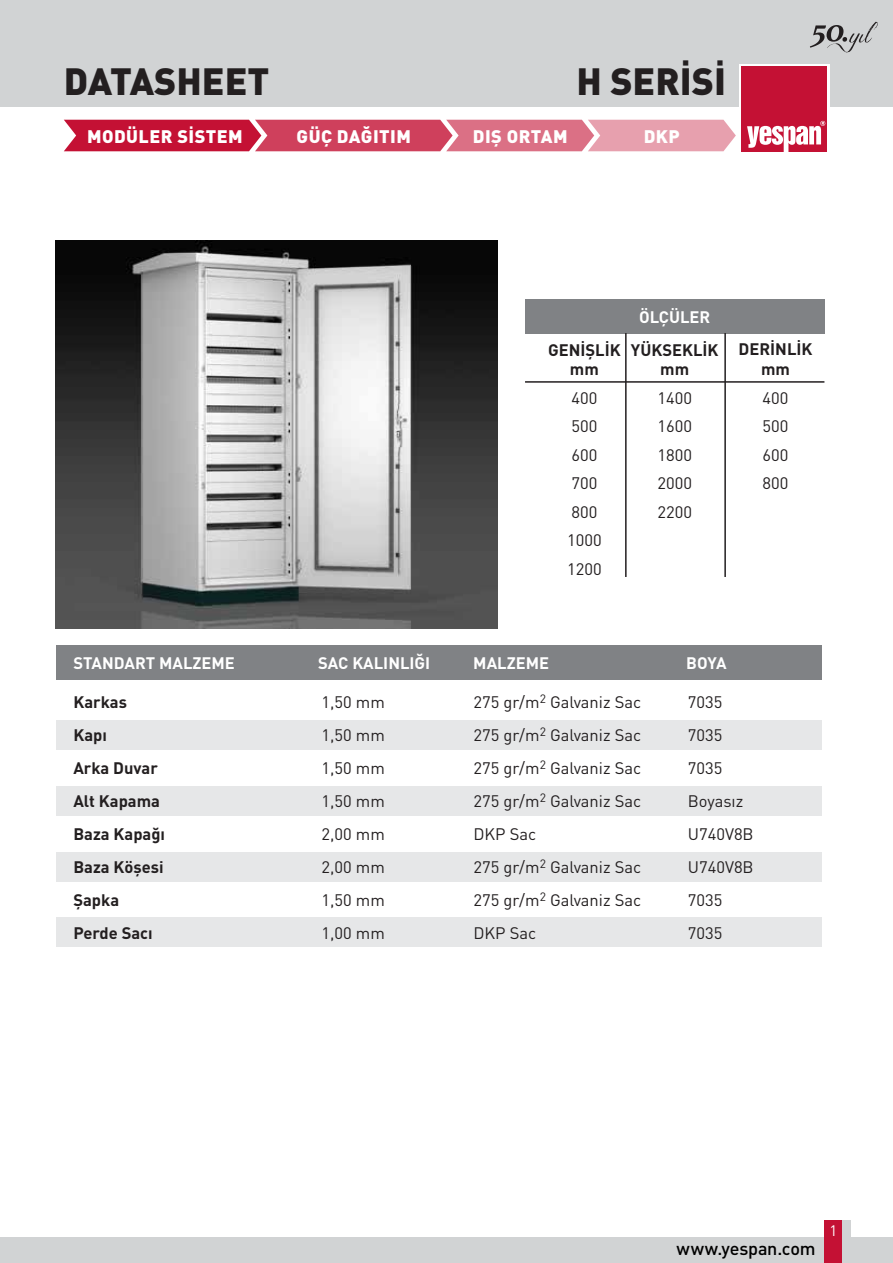
<style>
.page{position:relative;width:893px;height:1263px;background:#fff}
.page>*{position:absolute;margin:0;border:0;box-sizing:border-box;transform-origin:0 0}
.t1{font:900 37.5px "DIN Pro";color:#231f20}
.t2{font:900 18px "DIN Pro";letter-spacing:.025em;color:#fff}
.t3{font:500 18px "DIN Pro";letter-spacing:-.01em;color:#000}
.t4{font:16.5px/28.5px "DIN Pro";color:#231f20;text-align:justify}
.t5{font:700 16.5px/19.8px "DIN Pro";color:#231f20;text-align:center}
.t6{font:700 16.5px "DIN Pro";color:#fff}
.t7{font:15px "DIN Pro";color:#fff}
</style>
<div class="page">
<div style="left:0;top:1237px;width:893px;height:26px;background:#d1d3d4"></div>
<div style="left:825px;top:1220px;width:17px;height:43px;background:#c41134"></div>
<div style="left:842px;top:1220px;width:8px;height:43px;background:#d1d3d4"></div>
<div style="left:525px;top:299px;width:299px;height:35px;background:#808285"></div>
<svg style="left:64px;top:120px;width:672px;height:31px;background:#d55871"></svg>
<div style="left:0;top:0;width:893px;height:106px;background:#d1d3d4"></div>
<div style="left:739px;top:64px;width:90px;height:90px;background:#fff"></div>
<div style="left:741px;top:66px;width:86px;height:86px;background:#c41134"></div>
<svg style="left:747px;top:121px;width:78px;height:31px"></svg>
<svg style="left:810px;top:22px;width:68px;height:30px"></svg>
<hr style="left:625px;top:333px;width:2px;height:244px;background:#231f20">
<hr style="left:525px;top:381px;width:299px;height:2px;background:#231f20">
<hr style="left:724px;top:333px;width:2px;height:244px;background:#231f20">
<img style="left:56px;top:240px;width:442px;height:388px">
<div style="left:56px;top:720px;width:765px;height:29px;background:#e6e7e8"></div>
<div style="left:56px;top:786px;width:765px;height:30px;background:#e6e7e8"></div>
<div style="left:56px;top:852px;width:765px;height:30px;background:#e6e7e8"></div>
<div style="left:56px;top:917px;width:765px;height:30px;background:#e6e7e8"></div>
<div style="left:56px;top:645px;width:765px;height:34px;background:#808285"></div>
<h1 class="t1" style="left:64px;top:56px;width:207px">DATASHEET</h1>
<h1 class="t1" style="left:577px;top:56px;width:151px">H SERİSİ</h1>
<p class="t2" style="left:87px;top:124px;width:157px">MODÜLER SİSTEM</p>
<p class="t2" style="left:297px;top:124px;width:116px">GÜÇ DAĞITIM</p>
<p class="t2" style="left:473px;top:124px;width:96px">DIŞ ORTAM</p>
<p class="t2" style="left:644px;top:124px;width:38px">DKP</p>
<p class="t5" style="left:548px;top:339px;width:74px">GENİŞLİK mm</p>
<p class="t4" style="left:567px;top:383px;width:36px;text-align:left">400<br>500<br>600<br>700<br>800<br>1000<br>1200</p>
<p class="t6" style="left:639px;top:305px;width:73px">ÖLÇÜLER</p>
<p class="t5" style="left:631px;top:339px;width:89px">YÜKSEKLİK mm</p>
<p class="t4" style="left:657px;top:383px;width:36px">1400<br>1600<br>1800<br>2000<br>2200</p>
<p class="t5" style="left:739px;top:339px;width:75px">DERİNLİK mm</p>
<p class="t4" style="left:763px;top:383px;width:27px">400<br>500<br>600<br>800</p>
<p class="t6" style="left:73px;top:652px;width:163px">STANDART MALZEME</p>
<p class="t6" style="left:318px;top:652px;width:113px">SAC KALINLIĞI</p>
<p class="t6" style="left:473px;top:652px;width:77px">MALZEME</p>
<p class="t6" style="left:686px;top:652px;width:42px">BOYA</p>
<p class="t5" style="left:73px;top:691px;width:55px">Karkas</p>
<p class="t4" style="left:322px;top:687px;width:65px">1,50 mm</p>
<p class="t4" style="left:473px;top:687px;width:169px">275 gr/m<sup>2</sup> Galvaniz Sac</p>
<p class="t4" style="left:688px;top:687px;width:36px">7035</p>
<p class="t5" style="left:73px;top:724px;width:35px">Kapı</p>
<p class="t4" style="left:322px;top:720px;width:65px">1,50 mm</p>
<p class="t4" style="left:473px;top:720px;width:169px">275 gr/m<sup>2</sup> Galvaniz Sac</p>
<p class="t4" style="left:688px;top:720px;width:36px">7035</p>
<p class="t5" style="left:73px;top:757px;width:86px">Arka Duvar</p>
<p class="t4" style="left:322px;top:753px;width:65px">1,50 mm</p>
<p class="t4" style="left:473px;top:753px;width:169px">275 gr/m<sup>2</sup> Galvaniz Sac</p>
<p class="t4" style="left:688px;top:753px;width:36px">7035</p>
<p class="t5" style="left:73px;top:790px;width:88px">Alt Kapama</p>
<p class="t4" style="left:322px;top:786px;width:65px">1,50 mm</p>
<p class="t4" style="left:473px;top:786px;width:169px">275 gr/m<sup>2</sup> Galvaniz Sac</p>
<p class="t4" style="left:688px;top:786px;width:57px">Boyasız</p>
<p class="t5" style="left:73px;top:823px;width:93px">Baza Kapağı</p>
<p class="t4" style="left:322px;top:819px;width:65px">2,00 mm</p>
<p class="t4" style="left:473px;top:819px;width:64px">DKP Sac</p>
<p class="t4" style="left:688px;top:819px;width:67px">U740V8B</p>
<p class="t5" style="left:73px;top:856px;width:92px">Baza Köşesi</p>
<p class="t4" style="left:322px;top:852px;width:65px">2,00 mm</p>
<p class="t4" style="left:473px;top:852px;width:169px">275 gr/m<sup>2</sup> Galvaniz Sac</p>
<p class="t4" style="left:688px;top:852px;width:67px">U740V8B</p>
<p class="t5" style="left:73px;top:889px;width:47px">Şapka</p>
<p class="t4" style="left:322px;top:885px;width:65px">1,50 mm</p>
<p class="t4" style="left:473px;top:885px;width:169px">275 gr/m<sup>2</sup> Galvaniz Sac</p>
<p class="t4" style="left:688px;top:885px;width:36px">7035</p>
<p class="t5" style="left:73px;top:922px;width:81px">Perde Sacı</p>
<p class="t4" style="left:322px;top:918px;width:65px">1,00 mm</p>
<p class="t4" style="left:473px;top:918px;width:64px">DKP Sac</p>
<p class="t4" style="left:688px;top:918px;width:36px">7035</p>
<p class="t3" style="left:677px;top:1236px;width:141px">www.yespan.com</p>
<p class="t7" style="left:829px;top:1220px;width:9px">1</p>
</div>
